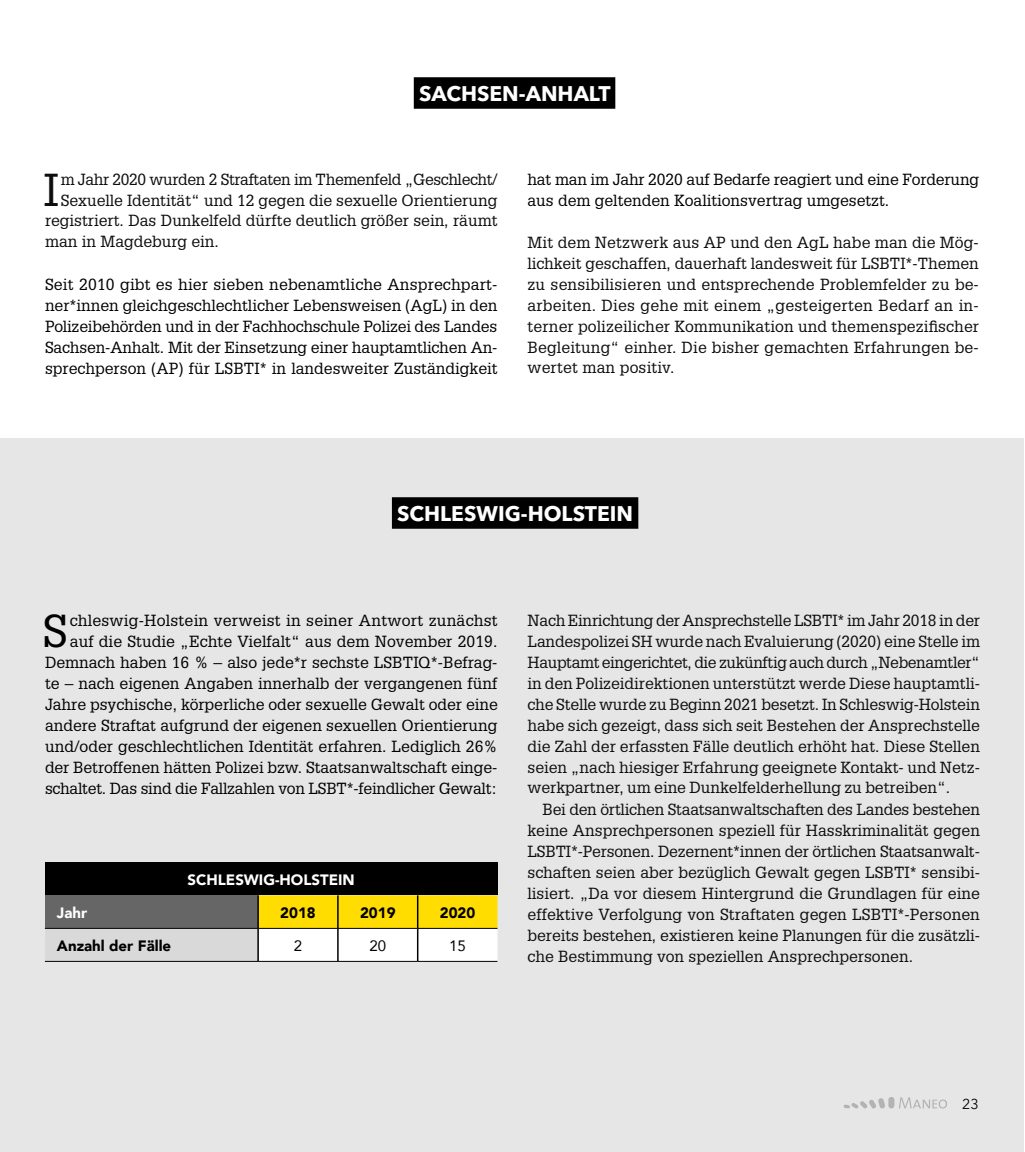
<style>
.page{position:relative;width:1025px;height:1152px;background:#fff}
.page>*{position:absolute;margin:0;border:0;box-sizing:border-box;transform-origin:0 0}
.t1{font:45.15px "Glypha LT Std";color:#000}
.t2{font:45.15px "Glypha LT Std";color:#0d0d0d}
.t3{font:700 21px "Avenir Next LT Pro";color:#fff}
.t4{font:15.75px/21px "Glypha LT Std";color:#0d0d0d;text-align:justify}
.t5{font:15.75px/21px "Glypha LT Std";color:#000;text-align:right}
.t6{font:15.75px "Glypha LT Std";letter-spacing:-.02em;color:#0d0d0d}
.t7{font:900 15px "Avenir";color:#000}
.t8{font:900 15px "Avenir";color:#fff}
.t9{font:15px "Avenir";color:#000}
.t10{font:14.25px "Avenir Next LT Pro";color:#000}
</style>
<div class="page">
<div style="left:0;top:438px;width:1023px;height:714px;background:#e6e6e6"></div>
<div style="left:414px;top:77px;width:201px;height:32px;background:#000"></div>
<div style="left:45px;top:862px;width:452px;height:33px;background:#000"></div>
<div style="left:45px;top:895px;width:213px;height:33px;background:#666"></div>
<div style="left:45px;top:928px;width:213px;height:33px;background:#d9d9d9"></div>
<svg style="left:259px;top:895px;width:238px;height:66px;background:#fdec7e"></svg>
<hr style="left:337px;top:895px;width:2px;height:33px;background:#000">
<hr style="left:417px;top:895px;width:1px;height:33px;background:#000">
<hr style="left:337px;top:929px;width:2px;height:32px;background:#000">
<hr style="left:417px;top:929px;width:1px;height:32px;background:#000">
<hr style="left:258px;top:961px;width:80px;height:1px;background:#000">
<hr style="left:338px;top:961px;width:80px;height:1px;background:#000">
<hr style="left:417px;top:961px;width:80px;height:1px;background:#000">
<hr style="left:258px;top:928px;width:80px;height:1px;background:#000">
<hr style="left:338px;top:928px;width:80px;height:1px;background:#000">
<hr style="left:417px;top:928px;width:80px;height:1px;background:#000">
<hr style="left:257px;top:895px;width:2px;height:33px;background:#000">
<hr style="left:257px;top:929px;width:2px;height:32px;background:#000">
<hr style="left:45px;top:928px;width:213px;height:1px;background:#000">
<hr style="left:45px;top:961px;width:213px;height:1px;background:#000">
<div style="left:392px;top:497px;width:246px;height:32px;background:#000"></div>
<svg style="left:843px;top:1097px;width:104px;height:12px"></svg>
<h2 class="t3" style="left:419px;top:80px;width:193px">SACHSEN-ANHALT</h2>
<h1 class="t2" style="left:44px;top:162px;width:17px">I</h1>
<p class="t6" style="left:61px;top:169px;width:438px">m Jahr 2020 wurden 2 Straftaten im Themenfeld „Geschlecht/</p>
<p class="t4" style="left:61px;top:189px;width:438px">Sexuelle Identität“ und 12 gegen die sexuelle Orientierung</p>
<p class="t4" style="left:45px;top:210px;width:454px">registriert. Das Dunkelfeld dürfte deutlich größer sein, räumt</p>
<p class="t4" style="left:45px;top:231px;width:175px">man in Magdeburg ein.</p>
<p class="t5" style="left:45px;top:273px;width:454px;text-align:justify">Seit 2010 gibt es hier sieben nebenamtliche Ansprechpart&shy;ner*innen gleichgeschlechtlicher Lebensweisen (AgL) in den Polizeibehörden und in der Fachhochschule Polizei des Landes Sachsen-Anhalt. Mit der Einsetzung einer hauptamtlichen An&shy;sprechperson (AP) für LSBTI* in landesweiter Zuständigkeit</p>
<p class="t5" style="left:527px;top:168px;width:453px;text-align:left">hat man im Jahr 2020 auf Bedarfe reagiert und eine Forderung aus dem geltenden Koalitionsvertrag umgesetzt.</p>
<p class="t4" style="left:527px;top:231px;width:453px">Mit dem Netzwerk aus AP und den AgL habe man die Mög&shy;lichkeit geschaffen, dauerhaft landesweit für LSBTI*-Themen zu sensibilisieren und entsprechende Problemfelder zu be&shy;arbeiten. Dies gehe mit einem „gesteigerten Bedarf an in&shy;terner polizeilicher Kommunikation und themenspezifischer Begleitung“ einher. Die bisher gemachten Erfahrungen be&shy;wertet man positiv.</p>
<h2 class="t3" style="left:397px;top:500px;width:237px">SCHLESWIG-HOLSTEIN</h2>
<h1 class="t1" style="left:43px;top:603px;width:27px">S</h1>
<p class="t5" style="left:45px;top:609px;width:454px">chleswig-Holstein verweist in seiner Antwort zunächst auf die Studie „Echte Vielfalt“ aus dem November 2019.<br>Demnach haben 16 % – also jede*r sechste LSBTIQ*-Befrag&shy;te – nach eigenen Angaben innerhalb der vergangenen fünf Jahre psychische, körperliche oder sexuelle Gewalt oder eine andere Straftat aufgrund der eigenen sexuellen Orientierung und/oder geschlechtlichen Identität erfahren. Lediglich 26% der Betroffenen hätten Polizei bzw. Staatsanwaltschaft einge&shy;schaltet. Das sind die Fallzahlen von LSBT*-feindlicher Gewalt:</p>
<p class="t8" style="left:187px;top:867px;width:169px">SCHLESWIG-HOLSTEIN</p>
<p class="t8" style="left:57px;top:900px;width:32px">Jahr</p>
<p class="t7" style="left:280px;top:900px;width:37px">2018</p>
<p class="t7" style="left:360px;top:900px;width:37px">2019</p>
<p class="t7" style="left:440px;top:900px;width:37px">2020</p>
<p class="t7" style="left:57px;top:933px;width:116px">Anzahl der Fälle</p>
<p class="t9" style="left:294px;top:934px;width:10px">2</p>
<p class="t9" style="left:369px;top:934px;width:18px">20</p>
<p class="t9" style="left:449px;top:934px;width:18px">15</p>
<p class="t4" style="left:527px;top:609px;width:454px">Nach Einrichtung der Ansprechstelle LSBTI* im Jahr 2018 in der Landespolizei SH wurde nach Evaluierung (2020) eine Stelle im Hauptamt eingerichtet, die zukünftig auch durch „Nebenamtler“ in den Polizeidirektionen unterstützt werde Diese hauptamtli&shy;che Stelle wurde zu Beginn 2021 besetzt. In Schleswig-Holstein habe sich gezeigt, dass sich seit Bestehen der Ansprechstelle die Zahl der erfassten Fälle deutlich erhöht hat. Diese Stellen seien „nach hiesiger Erfahrung geeignete Kontakt- und Netz&shy;werkpartner, um eine Dunkelfelderhellung zu betreiben“.</p>
<p class="t4" style="left:527px;top:798px;width:454px;text-indent:15px">Bei den örtlichen Staatsanwaltschaften des Landes bestehen keine Ansprechpersonen speziell für Hasskriminalität gegen LSBTI*-Personen. Dezernent*innen der örtlichen Staatsanwalt&shy;schaften seien aber bezüglich Gewalt gegen LSBTI* sensibi&shy;lisiert. „Da vor diesem Hintergrund die Grundlagen für eine effektive Verfolgung von Straftaten gegen LSBTI*-Personen bereits bestehen, existieren keine Planungen für die zusätzli&shy;che Bestimmung von speziellen Ansprechpersonen.</p>
<p class="t10" style="left:962px;top:1095px;width:18px">23</p>
</div>
